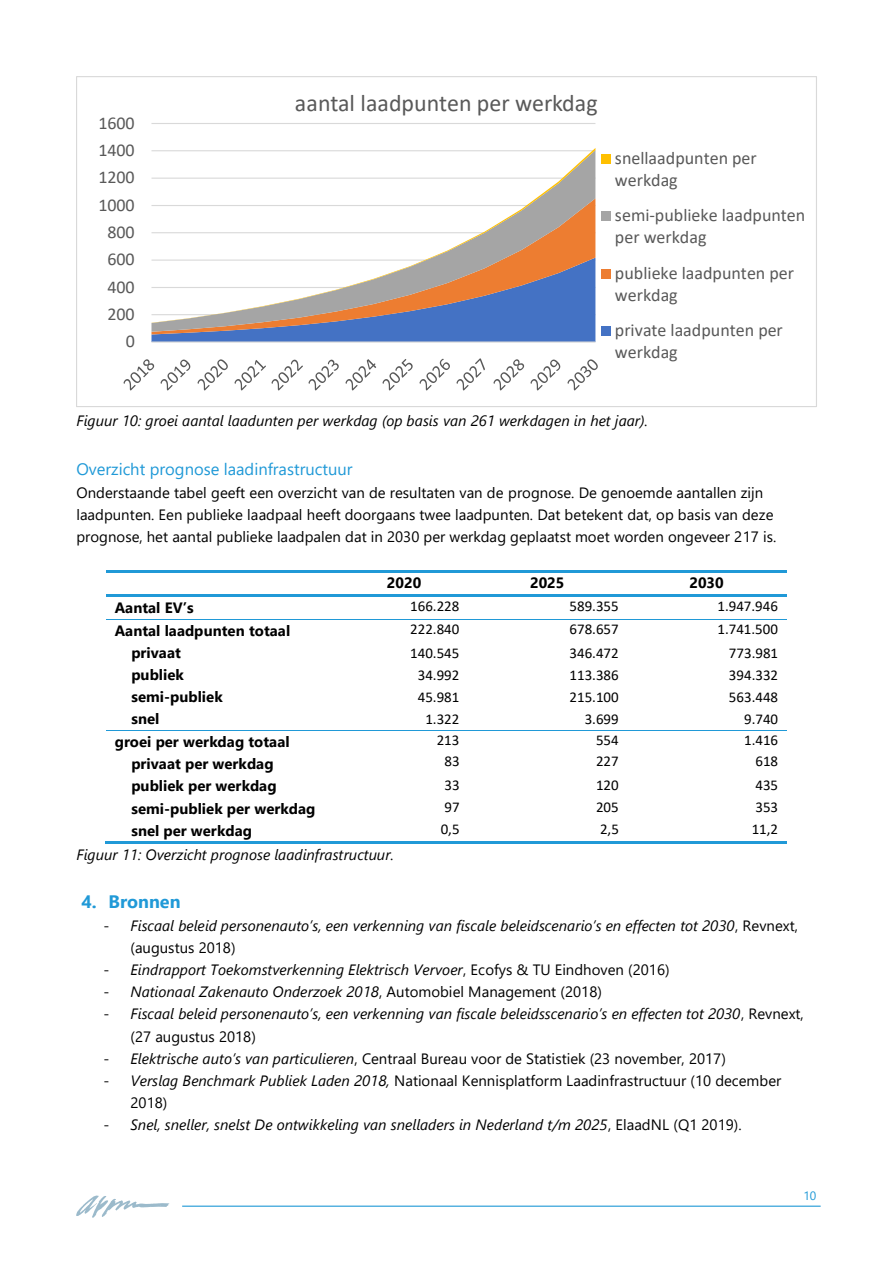
<style>
.page{position:relative;width:893px;height:1264px;background:#fff}
.page>*{position:absolute;margin:0;border:0;box-sizing:border-box;transform-origin:0 0}
.t1{font:24px "Calibri";color:#595959}
.t2{font:18px/22px "Calibri";color:#595959}
.t3{font:700 18px "Segoe UI";color:#2099d7}
.t4{font:16.5px "Segoe UI";color:#2099d7}
.t5{font:italic 15px/22.2px "Segoe UI";color:#000}
.t6{font:15px/22.2px "Segoe UI";color:#000}
.t7{font:15px "Calibri";color:#000}
.t8{font:700 15px "Segoe UI";color:#000}
.t9{font:12px "Segoe UI";color:#2099d7}
.s1{font-style:normal}
.s2{font-style:italic}
</style>
<div class="page">
<svg style="left:76px;top:1195px;width:93px;height:22px"></svg>
<hr style="left:182px;top:1205px;width:639px;height:1px;background:#2099d7">
<hr style="left:107px;top:570px;width:234px;height:2px;background:#2099d7">
<hr style="left:343px;top:570px;width:125px;height:2px;background:#2099d7">
<hr style="left:470px;top:570px;width:157px;height:2px;background:#2099d7">
<hr style="left:629px;top:570px;width:158px;height:2px;background:#2099d7">
<hr style="left:107px;top:594px;width:234px;height:2px;background:#2099d7">
<hr style="left:343px;top:594px;width:125px;height:2px;background:#2099d7">
<hr style="left:470px;top:594px;width:157px;height:2px;background:#2099d7">
<hr style="left:629px;top:594px;width:158px;height:2px;background:#2099d7">
<hr style="left:107px;top:618px;width:234px;height:1px;background:#2099d7">
<hr style="left:342px;top:618px;width:126px;height:1px;background:#2099d7">
<hr style="left:468px;top:618px;width:159px;height:1px;background:#2099d7">
<hr style="left:628px;top:618px;width:159px;height:1px;background:#2099d7">
<hr style="left:107px;top:730px;width:234px;height:1px;background:#2099d7">
<hr style="left:342px;top:730px;width:126px;height:1px;background:#2099d7">
<hr style="left:468px;top:730px;width:159px;height:1px;background:#2099d7">
<hr style="left:628px;top:730px;width:159px;height:1px;background:#2099d7">
<hr style="left:106px;top:841px;width:235px;height:2px;background:#2099d7">
<hr style="left:342px;top:841px;width:126px;height:2px;background:#2099d7">
<hr style="left:469px;top:841px;width:158px;height:2px;background:#2099d7">
<hr style="left:628px;top:841px;width:159px;height:2px;background:#2099d7">
<hr style="left:152px;top:123px;width:443px;height:1px;background:#d9d9d9">
<div style="left:152px;top:334px;width:443px;height:7px;background:#4472c4"></div>
<svg style="left:152px;top:323px;width:443px;height:9px;background:#687bad"></svg>
<svg style="left:152px;top:148px;width:443px;height:175px"></svg>
<hr style="left:152px;top:341px;width:443px;height:1px;background:#d9d9d9">
<svg style="left:124px;top:359px;width:30px;height:31px"></svg>
<svg style="left:161px;top:359px;width:29px;height:31px"></svg>
<svg style="left:198px;top:359px;width:30px;height:31px"></svg>
<svg style="left:235px;top:360px;width:31px;height:30px"></svg>
<svg style="left:272px;top:359px;width:31px;height:31px"></svg>
<svg style="left:309px;top:359px;width:30px;height:31px"></svg>
<svg style="left:346px;top:359px;width:30px;height:31px"></svg>
<svg style="left:383px;top:359px;width:30px;height:31px"></svg>
<svg style="left:420px;top:358px;width:30px;height:32px"></svg>
<svg style="left:457px;top:358px;width:28px;height:32px"></svg>
<svg style="left:494px;top:359px;width:30px;height:31px"></svg>
<svg style="left:531px;top:359px;width:29px;height:31px"></svg>
<svg style="left:567px;top:359px;width:31px;height:31px"></svg>
<div style="left:601px;top:154px;width:10px;height:9px;background:#ffc000"></div>
<div style="left:601px;top:211px;width:10px;height:10px;background:#a5a5a5"></div>
<div style="left:601px;top:269px;width:10px;height:9px;background:#ed7d31"></div>
<div style="left:601px;top:326px;width:10px;height:10px;background:#4472c4"></div>
<p class="t2" style="left:98px;top:113px;width:38px">1600</p>
<p class="t2" style="left:98px;top:140px;width:38px">1400</p>
<p class="t2" style="left:98px;top:168px;width:38px">1200</p>
<p class="t2" style="left:98px;top:195px;width:38px">1000</p>
<p class="t2" style="left:107px;top:222px;width:29px">800</p>
<p class="t2" style="left:107px;top:250px;width:29px">600</p>
<p class="t2" style="left:107px;top:277px;width:29px">400</p>
<p class="t2" style="left:107px;top:304px;width:29px">200</p>
<p class="t2" style="left:126px;top:331px;width:11px">0</p>
<p class="t1" style="left:295px;top:93px;width:304px">aantal laadpunten per werkdag</p>
<p class="t2" style="left:615px;top:148px;width:143px">snellaadpunten per werkdag</p>
<p class="t2" style="left:615px;top:206px;width:192px">semi-publieke laadpunten per werkdag</p>
<p class="t2" style="left:615px;top:263px;width:181px">publieke laadpunten per werkdag</p>
<p class="t2" style="left:615px;top:321px;width:169px">private laadpunten per werkdag</p>
<p class="t5" style="left:76px;top:408px;width:573px">Figuur 10: groei aantal laadunten per werkdag (op basis van 261 werkdagen in het jaar).</p>
<h1 class="t4" style="left:76px;top:457px;width:277px">Overzicht prognose laadinfrastructuur</h1>
<p class="t6" style="left:76px;top:480px;width:701px">Onderstaande tabel geeft een overzicht van de resultaten van de prognose. De genoemde aantallen zijn laadpunten. Een publieke laadpaal heeft doorgaans twee laadpunten. Dat betekent dat, op basis van deze prognose, het aantal publieke laadpalen dat in 2030 per werkdag geplaatst moet worden ongeveer 217 is.</p>
<p class="t8" style="left:387px;top:572px;width:36px">2020</p>
<p class="t8" style="left:530px;top:572px;width:36px">2025</p>
<p class="t8" style="left:689px;top:572px;width:36px">2030</p>
<p class="t8" style="left:115px;top:596px;width:80px">Aantal EV’s</p>
<p class="t7" style="left:410px;top:599px;width:51px">166.228</p>
<p class="t7" style="left:570px;top:599px;width:51px">589.355</p>
<p class="t7" style="left:717px;top:599px;width:62px">1.947.946</p>
<p class="t8" style="left:115px;top:619px;width:177px">Aantal laadpunten totaal</p>
<p class="t7" style="left:410px;top:622px;width:51px">222.840</p>
<p class="t7" style="left:570px;top:622px;width:51px">678.657</p>
<p class="t7" style="left:717px;top:622px;width:62px">1.741.500</p>
<p class="t8" style="left:131px;top:641px;width:51px">privaat</p>
<p class="t7" style="left:410px;top:646px;width:51px">140.545</p>
<p class="t7" style="left:570px;top:646px;width:51px">346.472</p>
<p class="t7" style="left:729px;top:646px;width:51px">773.981</p>
<p class="t8" style="left:131px;top:663px;width:54px">publiek</p>
<p class="t7" style="left:418px;top:668px;width:43px">34.992</p>
<p class="t7" style="left:570px;top:668px;width:51px">113.386</p>
<p class="t7" style="left:729px;top:668px;width:51px">394.332</p>
<p class="t8" style="left:131px;top:685px;width:93px">semi-publiek</p>
<p class="t7" style="left:418px;top:690px;width:43px">45.981</p>
<p class="t7" style="left:570px;top:690px;width:51px">215.100</p>
<p class="t7" style="left:729px;top:690px;width:51px">563.448</p>
<p class="t8" style="left:131px;top:708px;width:30px">snel</p>
<p class="t7" style="left:425px;top:712px;width:36px">1.322</p>
<p class="t7" style="left:585px;top:712px;width:36px">3.699</p>
<p class="t7" style="left:744px;top:712px;width:36px">9.740</p>
<p class="t8" style="left:115px;top:730px;width:176px">groei per werkdag totaal</p>
<p class="t8" style="left:131px;top:753px;width:144px">privaat per werkdag</p>
<p class="t7" style="left:437px;top:734px;width:24px">213</p>
<p class="t7" style="left:444px;top:754px;width:17px">83</p>
<p class="t7" style="left:744px;top:734px;width:36px">1.416</p>
<p class="t7" style="left:755px;top:754px;width:24px">618</p>
<p class="t7" style="left:596px;top:734px;width:24px">554</p>
<p class="t7" style="left:596px;top:754px;width:24px">227</p>
<p class="t8" style="left:131px;top:775px;width:147px">publiek per werkdag</p>
<p class="t7" style="left:444px;top:778px;width:17px">33</p>
<p class="t7" style="left:596px;top:778px;width:24px">120</p>
<p class="t7" style="left:755px;top:778px;width:24px">435</p>
<p class="t8" style="left:131px;top:797px;width:186px">semi-publiek per werkdag</p>
<p class="t7" style="left:444px;top:800px;width:17px">97</p>
<p class="t7" style="left:596px;top:800px;width:24px">205</p>
<p class="t7" style="left:755px;top:800px;width:24px">353</p>
<p class="t8" style="left:131px;top:819px;width:122px">snel per werkdag</p>
<p class="t7" style="left:441px;top:822px;width:20px">0,5</p>
<p class="t7" style="left:600px;top:822px;width:20px">2,5</p>
<p class="t7" style="left:752px;top:822px;width:28px">11,2</p>
<p class="t5" style="left:76px;top:842px;width:319px">Figuur 11: Overzicht prognose laadinfrastructuur.</p>
<p class="t3" style="left:82px;top:888px;width:101px">4. Bronnen</p>
<p class="t5" style="left:131px;top:913px;width:669px;text-indent:-27px"><span class="s1">-</span> Fiscaal beleid personenauto’s, een verkenning van fiscale beleidscenario’s en effecten tot 2030<span class="s1">, Revnext, (augustus 2018)</span></p>
<p class="t5" style="left:104px;top:957px;width:568px"><span class="s1">-</span> Eindrapport Toekomstverkenning Elektrisch Vervoer<span class="s1">, Ecofys &amp; TU Eindhoven (2016)</span></p>
<p class="t5" style="left:104px;top:979px;width:500px"><span class="s1">-</span> Nationaal Zakenauto Onderzoek 2018<span class="s1">, Automobiel Management (2018)</span></p>
<p class="t5" style="left:131px;top:1001px;width:675px;text-indent:-27px"><span class="s1">-</span> Fiscaal beleid personenauto’s, een verkenning van fiscale beleidsscenario’s en effecten tot 2030<span class="s1">, Revnext, (27 augustus 2018)</span></p>
<p class="t6" style="left:104px;top:1045px;width:624px">- <span class="s2">Elektrische auto’s van particulieren</span>, Centraal Bureau voor de Statistiek (23 november, 2017)</p>
<p class="t6" style="left:131px;top:1067px;width:652px;text-indent:-27px">- <span class="s2">Verslag Benchmark Publiek Laden 2018,</span> Nationaal Kennisplatform Laadinfrastructuur (10 december<br>2018)</p>
<p class="t5" style="left:104px;top:1112px;width:640px"><span class="s1">-</span> Snel, sneller, snelst De ontwikkeling van snelladers in Nederland t/m 2025<span class="s1">, ElaadNL (Q1 2019).</span></p>
<p class="t9" style="left:803px;top:1187px;width:14px">10</p>
</div>
